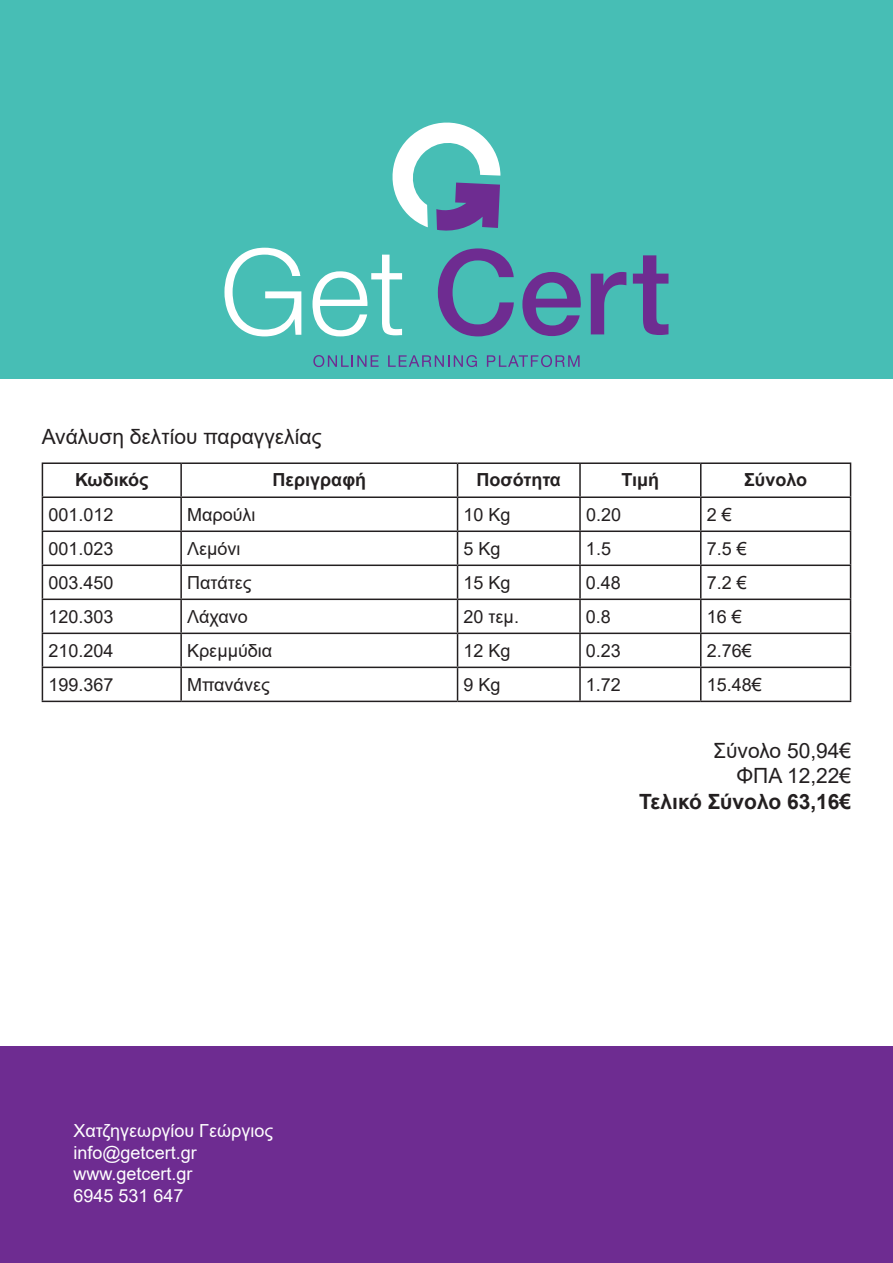
<style>
.page{position:relative;width:893px;height:1263px;background:#fff}
.page>*{position:absolute;margin:0;border:0;box-sizing:border-box;transform-origin:0 0}
.t1{font:21px/25.2px "Arial";color:#231f20;text-align:right}
.t2{font:700 21px "Arial";color:#231f20}
.t3{font:18px "Arial";color:#231f20}
.t4{font:18px/21.6px "Arial";color:#fff}
.t5{font:700 18px "Arial";color:#231f20}
</style>
<div class="page">
<div style="left:0;top:0;width:893px;height:378px;background:#47beb5"></div>
<svg style="left:224px;top:248px;width:77px;height:88px"></svg>
<svg style="left:312px;top:255px;width:90px;height:81px"></svg>
<svg style="left:438px;top:248px;width:76px;height:88px"></svg>
<svg style="left:522px;top:272px;width:59px;height:64px"></svg>
<svg style="left:591px;top:272px;width:35px;height:62px"></svg>
<svg style="left:633px;top:255px;width:35px;height:80px"></svg>
<svg style="left:392px;top:122px;width:108px;height:109px"></svg>
<svg style="left:313px;top:355px;width:66px;height:12px"></svg>
<svg style="left:388px;top:355px;width:89px;height:12px"></svg>
<svg style="left:487px;top:355px;width:93px;height:12px"></svg>
<div style="left:0;top:1046px;width:893px;height:217px;background:#6e2c91"></div>
<hr style="left:42px;top:462px;width:139px;height:2px;background:#231f20">
<hr style="left:42px;top:464px;width:1px;height:32px;background:#231f20">
<hr style="left:181px;top:462px;width:277px;height:2px;background:#231f20">
<hr style="left:180px;top:464px;width:2px;height:32px;background:#231f20">
<hr style="left:458px;top:462px;width:122px;height:2px;background:#231f20">
<hr style="left:457px;top:464px;width:1px;height:32px;background:#231f20">
<hr style="left:580px;top:462px;width:121px;height:2px;background:#231f20">
<hr style="left:579px;top:464px;width:2px;height:32px;background:#231f20">
<hr style="left:701px;top:462px;width:150px;height:2px;background:#231f20">
<hr style="left:700px;top:464px;width:1px;height:32px;background:#231f20">
<hr style="left:850px;top:464px;width:1px;height:32px;background:#231f20">
<hr style="left:42px;top:496px;width:139px;height:2px;background:#231f20">
<hr style="left:42px;top:498px;width:1px;height:32px;background:#231f20">
<hr style="left:181px;top:496px;width:277px;height:2px;background:#231f20">
<hr style="left:180px;top:498px;width:2px;height:32px;background:#231f20">
<hr style="left:458px;top:496px;width:122px;height:2px;background:#231f20">
<hr style="left:457px;top:498px;width:1px;height:32px;background:#231f20">
<hr style="left:580px;top:496px;width:121px;height:2px;background:#231f20">
<hr style="left:579px;top:498px;width:2px;height:32px;background:#231f20">
<hr style="left:701px;top:496px;width:150px;height:2px;background:#231f20">
<hr style="left:700px;top:498px;width:1px;height:32px;background:#231f20">
<hr style="left:850px;top:498px;width:1px;height:32px;background:#231f20">
<hr style="left:42px;top:530px;width:139px;height:2px;background:#231f20">
<hr style="left:42px;top:532px;width:1px;height:32px;background:#231f20">
<hr style="left:181px;top:530px;width:277px;height:2px;background:#231f20">
<hr style="left:180px;top:532px;width:2px;height:32px;background:#231f20">
<hr style="left:458px;top:530px;width:122px;height:2px;background:#231f20">
<hr style="left:457px;top:532px;width:1px;height:32px;background:#231f20">
<hr style="left:580px;top:530px;width:121px;height:2px;background:#231f20">
<hr style="left:579px;top:532px;width:2px;height:32px;background:#231f20">
<hr style="left:701px;top:530px;width:150px;height:2px;background:#231f20">
<hr style="left:700px;top:532px;width:1px;height:32px;background:#231f20">
<hr style="left:850px;top:532px;width:1px;height:32px;background:#231f20">
<hr style="left:42px;top:564px;width:139px;height:2px;background:#231f20">
<hr style="left:42px;top:566px;width:1px;height:32px;background:#231f20">
<hr style="left:181px;top:564px;width:277px;height:2px;background:#231f20">
<hr style="left:180px;top:566px;width:2px;height:32px;background:#231f20">
<hr style="left:458px;top:564px;width:122px;height:2px;background:#231f20">
<hr style="left:457px;top:566px;width:1px;height:32px;background:#231f20">
<hr style="left:580px;top:564px;width:121px;height:2px;background:#231f20">
<hr style="left:579px;top:566px;width:2px;height:32px;background:#231f20">
<hr style="left:701px;top:564px;width:150px;height:2px;background:#231f20">
<hr style="left:700px;top:566px;width:1px;height:32px;background:#231f20">
<hr style="left:850px;top:566px;width:1px;height:32px;background:#231f20">
<hr style="left:42px;top:598px;width:139px;height:2px;background:#231f20">
<hr style="left:42px;top:600px;width:1px;height:33px;background:#231f20">
<hr style="left:181px;top:598px;width:277px;height:2px;background:#231f20">
<hr style="left:180px;top:600px;width:2px;height:33px;background:#231f20">
<hr style="left:458px;top:598px;width:122px;height:2px;background:#231f20">
<hr style="left:457px;top:600px;width:1px;height:33px;background:#231f20">
<hr style="left:580px;top:598px;width:121px;height:2px;background:#231f20">
<hr style="left:579px;top:600px;width:2px;height:33px;background:#231f20">
<hr style="left:701px;top:598px;width:150px;height:2px;background:#231f20">
<hr style="left:700px;top:600px;width:1px;height:33px;background:#231f20">
<hr style="left:850px;top:600px;width:1px;height:33px;background:#231f20">
<hr style="left:42px;top:633px;width:139px;height:1px;background:#231f20">
<hr style="left:42px;top:634px;width:1px;height:33px;background:#231f20">
<hr style="left:181px;top:633px;width:277px;height:1px;background:#231f20">
<hr style="left:180px;top:634px;width:2px;height:33px;background:#231f20">
<hr style="left:458px;top:633px;width:122px;height:1px;background:#231f20">
<hr style="left:457px;top:634px;width:1px;height:33px;background:#231f20">
<hr style="left:580px;top:633px;width:121px;height:1px;background:#231f20">
<hr style="left:579px;top:634px;width:2px;height:33px;background:#231f20">
<hr style="left:701px;top:633px;width:150px;height:1px;background:#231f20">
<hr style="left:700px;top:634px;width:1px;height:33px;background:#231f20">
<hr style="left:850px;top:634px;width:1px;height:33px;background:#231f20">
<hr style="left:42px;top:667px;width:139px;height:1px;background:#231f20">
<hr style="left:42px;top:668px;width:1px;height:33px;background:#231f20">
<hr style="left:181px;top:667px;width:277px;height:1px;background:#231f20">
<hr style="left:180px;top:668px;width:2px;height:33px;background:#231f20">
<hr style="left:458px;top:667px;width:122px;height:1px;background:#231f20">
<hr style="left:457px;top:668px;width:1px;height:33px;background:#231f20">
<hr style="left:580px;top:667px;width:121px;height:1px;background:#231f20">
<hr style="left:579px;top:668px;width:2px;height:33px;background:#231f20">
<hr style="left:701px;top:667px;width:150px;height:1px;background:#231f20">
<hr style="left:700px;top:668px;width:1px;height:33px;background:#231f20">
<hr style="left:850px;top:668px;width:1px;height:33px;background:#231f20">
<hr style="left:42px;top:701px;width:139px;height:1px;background:#231f20">
<hr style="left:181px;top:701px;width:277px;height:1px;background:#231f20">
<hr style="left:458px;top:701px;width:122px;height:1px;background:#231f20">
<hr style="left:580px;top:701px;width:121px;height:1px;background:#231f20">
<hr style="left:701px;top:701px;width:150px;height:1px;background:#231f20">
<p class="t1" style="left:42px;top:424px;width:281px">Ανάλυση δελτίου παραγγελίας</p>
<p class="t5" style="left:75px;top:467px;width:75px">Κωδικός</p>
<p class="t5" style="left:272px;top:467px;width:95px">Περιγραφή</p>
<p class="t5" style="left:477px;top:467px;width:86px">Ποσότητα</p>
<p class="t5" style="left:622px;top:467px;width:39px">Τιμή</p>
<p class="t5" style="left:744px;top:467px;width:65px">Σύνολο</p>
<p class="t3" style="left:48px;top:502px;width:67px">001.012</p>
<p class="t3" style="left:187px;top:502px;width:70px">Μαρούλι</p>
<p class="t3" style="left:464px;top:502px;width:49px">10 Kg</p>
<p class="t3" style="left:586px;top:502px;width:37px">0.20</p>
<p class="t3" style="left:707px;top:502px;width:27px">2 €</p>
<p class="t3" style="left:48px;top:536px;width:67px">001.023</p>
<p class="t3" style="left:187px;top:536px;width:55px">Λεμόνι</p>
<p class="t3" style="left:463px;top:536px;width:39px">5 Kg</p>
<p class="t3" style="left:586px;top:536px;width:27px">1.5</p>
<p class="t3" style="left:707px;top:536px;width:42px">7.5 €</p>
<p class="t3" style="left:48px;top:570px;width:67px">003.450</p>
<p class="t3" style="left:187px;top:570px;width:66px">Πατάτες</p>
<p class="t3" style="left:463px;top:570px;width:49px">15 Kg</p>
<p class="t3" style="left:586px;top:570px;width:37px">0.48</p>
<p class="t3" style="left:707px;top:570px;width:42px">7.2 €</p>
<p class="t3" style="left:48px;top:604px;width:67px">120.303</p>
<p class="t3" style="left:187px;top:604px;width:62px">Λάχανο</p>
<p class="t3" style="left:463px;top:604px;width:57px">20 τεμ.</p>
<p class="t3" style="left:586px;top:604px;width:27px">0.8</p>
<p class="t3" style="left:707px;top:604px;width:37px">16 €</p>
<p class="t3" style="left:48px;top:638px;width:67px">210.204</p>
<p class="t3" style="left:187px;top:638px;width:87px">Κρεμμύδια</p>
<p class="t3" style="left:463px;top:638px;width:49px">12 Kg</p>
<p class="t3" style="left:586px;top:638px;width:37px">0.23</p>
<p class="t3" style="left:707px;top:638px;width:47px">2.76€</p>
<p class="t3" style="left:48px;top:672px;width:67px">199.367</p>
<p class="t3" style="left:187px;top:672px;width:84px">Μπανάνες</p>
<p class="t3" style="left:463px;top:672px;width:39px">9 Kg</p>
<p class="t3" style="left:586px;top:672px;width:37px">1.72</p>
<p class="t3" style="left:707px;top:672px;width:57px">15.48€</p>
<p class="t4" style="left:73px;top:1120px;width:201px">Χατζηγεωργίου Γεώργιος info@getcert.gr www.getcert.gr<br>6945 531 647</p>
<p class="t1" style="left:713px;top:738px;width:140px">Σύνολο 50,94€<br>ΦΠΑ 12,22€</p>
<p class="t2" style="left:639px;top:786px;width:214px">Τελικό Σύνολο 63,16€</p>
</div>
